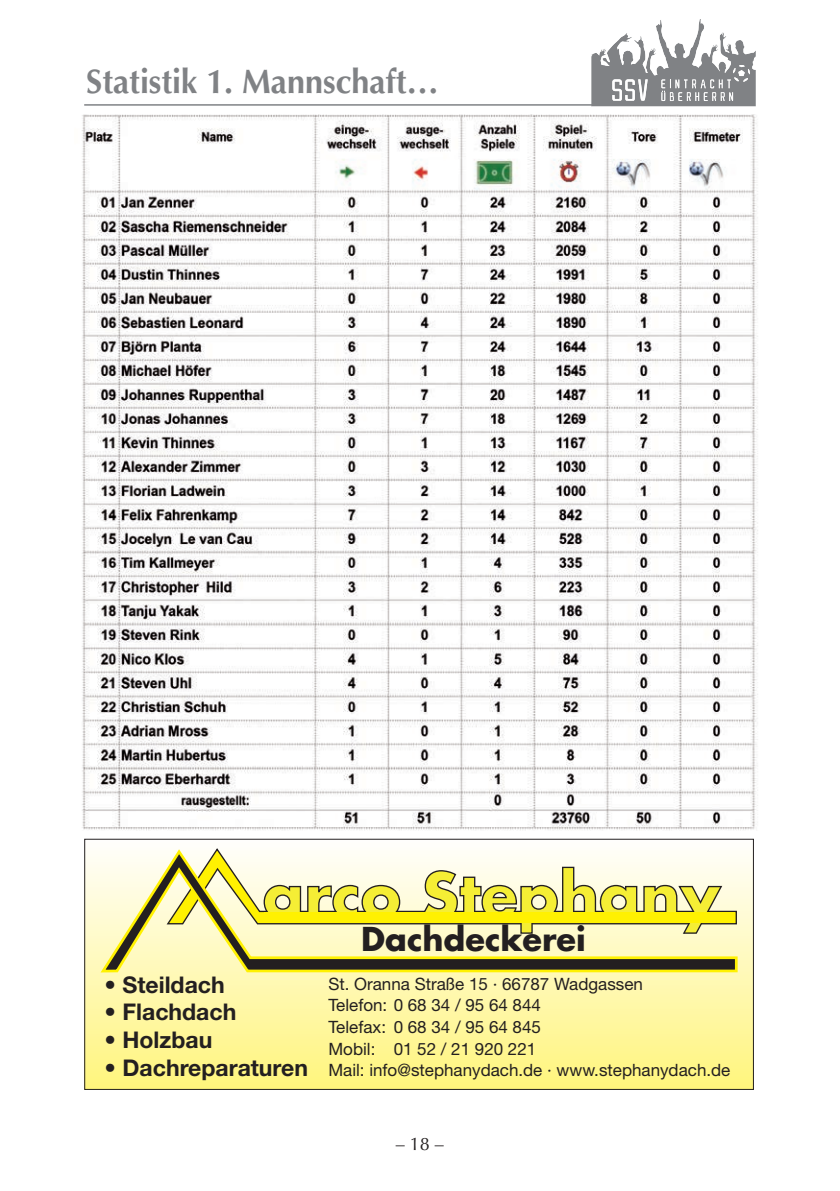
<style>
.page{position:relative;width:840px;height:1191px;background:#fff}
.page>*{position:absolute;margin:0;border:0;box-sizing:border-box;transform-origin:0 0}
.t1{font:700 34px "Optima";color:#808285;scale:.95 1}
.t2{font:700 32px "Futura";color:#231f20}
.t3{font:700 23px "Helvetica Neue";color:#231f20}
.t4{font:18px "Optima";color:#231f20}
.t5{font:17px/21.6px "Helvetica Neue";color:#231f20}
</style>
<div class="page">
<svg style="left:591px;top:20px;width:164px;height:87px"></svg>
<hr style="left:84px;top:104px;width:669px;height:2px;background:#808285">
<div style="left:85px;top:839px;width:668px;height:250px;background:linear-gradient(to bottom,#fffefc,#fff57d)"></div>
<svg style="left:100px;top:848px;width:637px;height:124px"></svg>
<div style="left:264px;top:912px;width:470px;height:11px;background:#fff101"></div>
<div style="left:84px;top:838px;width:669px;height:252px;border:1px solid #231f20"></div>
<img style="left:82px;top:114px;width:676px;height:717px">
<h1 class="t1" style="left:86px;top:68px;width:372px">Statistik 1. Mannschaft…</h1>
<h3 class="t3" style="left:105px;top:976px;width:122px">• Steildach</h3>
<h3 class="t3" style="left:105px;top:1004px;width:133px">• Flachdach</h3>
<h3 class="t3" style="left:105px;top:1031px;width:109px">• Holzbau</h3>
<h3 class="t3" style="left:105px;top:1059px;width:205px">• Dachreparaturen</h3>
<h2 class="t2" style="left:361px;top:924px;width:226px">Dachdeckerei</h2>
<p class="t5" style="left:328px;top:974px;width:403px">St. Oranna Straße 15 · 66787 Wadgassen<br>Telefon: 0 68 34 / 95 64 844<br>Telefax: 0 68 34 / 95 64 845<br>Mobil: 01 52 / 21 920 221<br>Mail: info@stephanydach.de · www.stephanydach.de</p>
<p class="t4" style="left:396px;top:1136px;width:49px">– 18 –</p>
</div>
